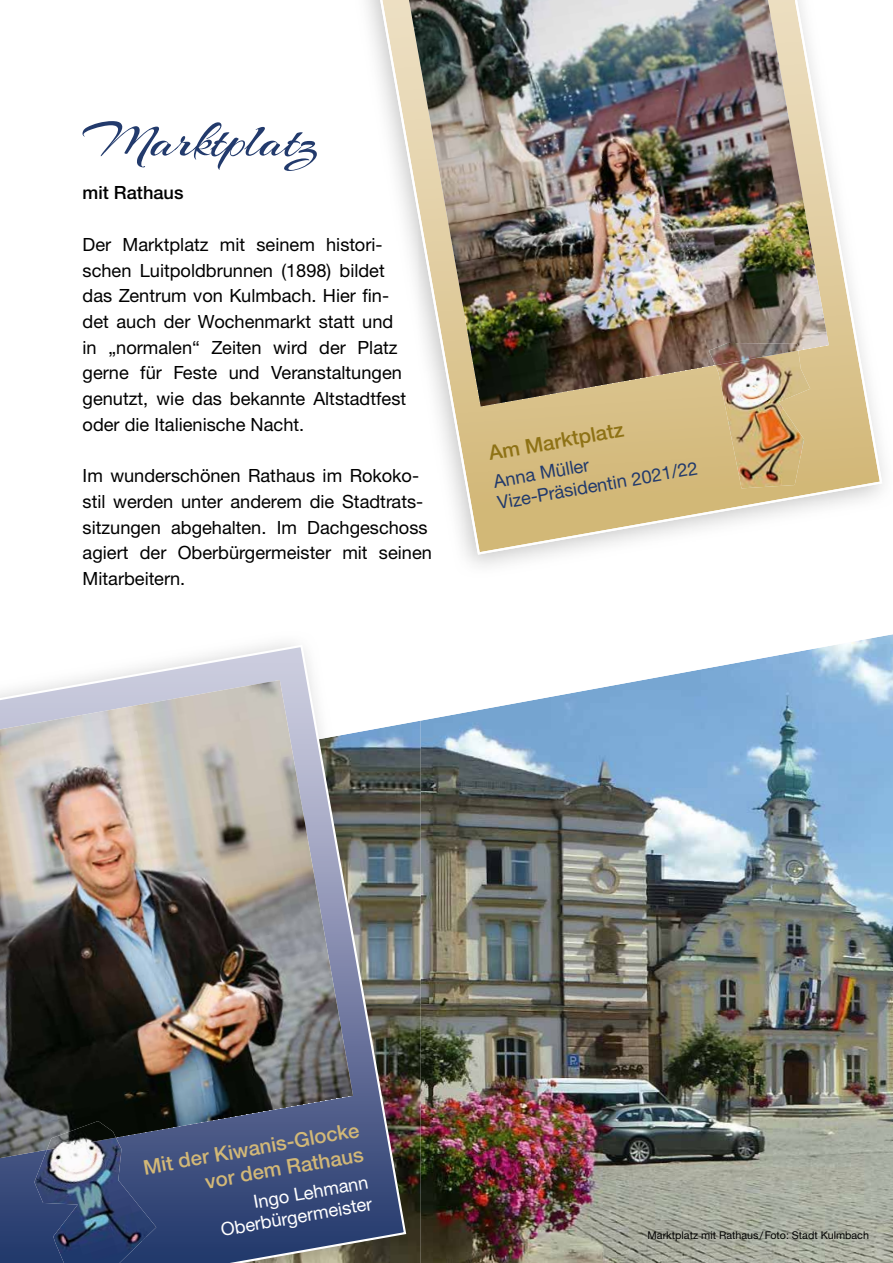
<style>
.page{position:relative;width:893px;height:1263px;background:#fff}
.page>*{position:absolute;margin:0;border:0;box-sizing:border-box;transform-origin:0 0}
.t1{font:51.45px "Arizonia";color:#223a6c}
.t2{font:500 20.4px/24.5px "Helvetica Neue LTW1 G";color:#d2b877;text-align:right}
.t3{font:500 20.4px "Helvetica Neue LTW1 G";color:#8e7215}
.t4{font:18.15px/25.7px "Helvetica Neue LTW1 G";color:#000}
.t5{font:18.15px/21.9px "Helvetica Neue LTW1 G";color:#223a6c}
.t6{font:18.15px/21.9px "Helvetica Neue LTW1 G";color:#fff;text-align:right}
.t7{font:500 18.15px "Helvetica Neue LTW1 G";color:#000}
.t8{font:10.65px "Helvetica Neue LTW1 G";color:#000}
</style>
<div class="page">
<img style="left:421px;top:797px;width:472px;height:466px">
<svg style="left:421px;top:634px;width:472px;height:163px"></svg>
<svg style="left:380px;top:0;width:502px;height:555px"></svg>
<img style="left:409px;top:0;width:420px;height:407px">
<img style="left:715px;top:351px;width:95px;height:137px">
<img style="left:709px;top:343px;width:89px;height:22px">
<img style="left:407px;top:739px;width:14px;height:265px">
<img style="left:407px;top:1004px;width:14px;height:259px">
<img style="left:407px;top:720px;width:14px;height:19px">
<img style="left:0;top:643px;width:407px;height:620px">
<img style="left:0;top:680px;width:353px;height:478px">
<img style="left:34px;top:1137px;width:122px;height:126px">
<img style="left:47px;top:1121px;width:69px;height:29px">
<h1 class="t1" style="left:83px;top:109px;width:239px">Marktplatz</h1>
<p class="t7" style="left:83px;top:182px;width:102px">mit Rathaus</p>
<p class="t4" style="left:83px;top:231px;width:325px">Der Marktplatz mit seinem histori&shy;schen Luitpoldbrunnen (1898) bildet das Zentrum von Kulmbach. Hier fin&shy;det auch der Wochenmarkt statt und in „normalen“ Zeiten wird der Platz gerne für Feste und Veranstaltungen genutzt, wie das bekannte Altstadtfest oder die Italienische Nacht.</p>
<p class="t4" style="left:83px;top:463px;width:351px">Im wunderschönen Rathaus im Rokoko&shy;stil werden unter anderem die Stadtrats&shy;sitzungen abgehalten. Im Dachgeschoss agiert der Oberbürgermeister mit seinen Mitarbeitern.</p>
<p class="t3" style="left:481px;top:441px;width:138px;rotate:-10deg">Am Marktplatz</p>
<p class="t5" style="left:486px;top:470px;width:204px;rotate:-10deg">Anna Müller<br>Vize-Präsidentin 2021/22</p>
<p class="t3" style="left:487px;top:441px;width:138px;rotate:-10deg">Am Marktplatz</p>
<p class="t5" style="left:492px;top:470px;width:205px;rotate:-10deg">Anna Mü ler<br>Vize-Präsidentin 2021/22</p>
<p class="t2" style="left:141px;top:1155px;width:220px;rotate:-10deg">Mit der Kiwanis-Glocke vor dem Rathaus</p>
<p class="t6" style="left:215px;top:1197px;width:155px;rotate:-10deg">Ingo Lehmann<br>Oberbürgermeister</p>
<p class="t8" style="left:648px;top:1228px;width:223px">Marktplatz mit Rathaus / Foto: Stadt Kulmbach</p>
</div>
